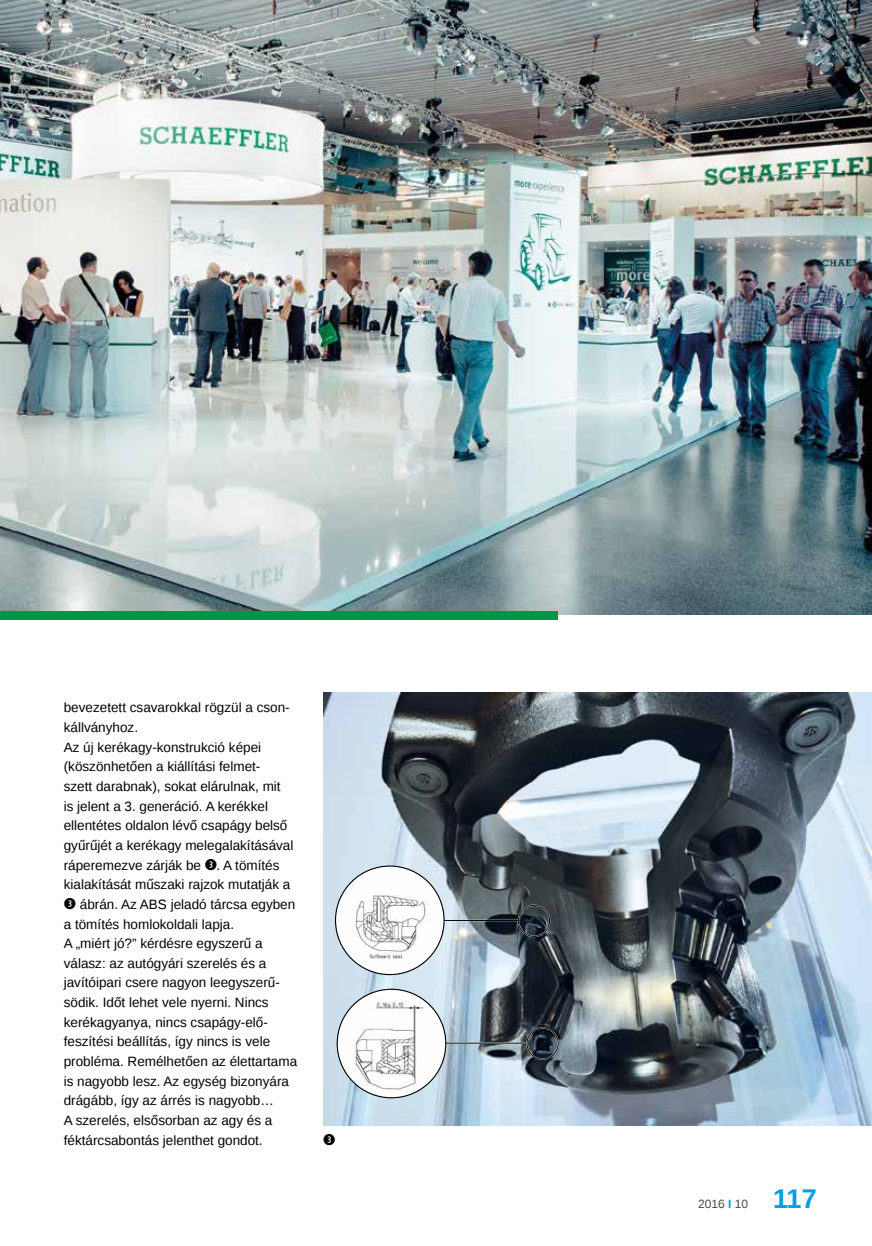
<style>
.page{position:relative;width:872px;height:1246px;background:#fff}
.page>*{position:absolute;margin:0;border:0;box-sizing:border-box;transform-origin:0 0}
.t1{font:700 27px "Liberation Sans";color:#009fe3}
.t2{font:15px "Combi Numerals Ltd";color:#000}
.t3{font:13.5px/19.6px "Liberation Sans";color:#000}
.t4{font:12px "Liberation Sans";color:#4a4a49}
.s1{font-family:"Combi Numerals Ltd";font-size:15px}
.s2{font-weight:700;color:#009fe3}
</style>
<div class="page">
<img style="left:0;top:0;width:872px;height:614px">
<div style="left:0;top:611px;width:557px;height:8px;background:#009645"></div>
<img style="left:323px;top:693px;width:549px;height:432px">
<div style="left:526px;top:1027px;width:33px;height:33px;border:2px solid #fff;border-radius:50%"></div>
<div style="left:526px;top:1027px;width:32px;height:32px;border:1px solid #000;border-radius:50%"></div>
<hr style="left:446px;top:1042px;width:80px;height:2px;background:#fff">
<hr style="left:446px;top:1043px;width:80px;height:1px;background:#000">
<div style="left:517px;top:904px;width:33px;height:33px;border:2px solid #fff;border-radius:50%"></div>
<div style="left:518px;top:905px;width:32px;height:32px;border:1px solid #000;border-radius:50%"></div>
<hr style="left:444px;top:920px;width:74px;height:1px;background:#000">
<img style="left:335px;top:866px;width:109px;height:108px;border-radius:54px">
<svg style="left:337px;top:989px;width:109px;height:109px"></svg>
<img style="left:342px;top:996px;width:100px;height:94px">
<p class="t3" style="left:64px;top:698px;width:235px">bevezetett csavarokkal rögzül a cson&shy;kállványhoz.<br>Az új kerékagy-konstrukció képei (köszönhetően a kiállítási felmet-<br>szett darabnak), sokat elárulnak, mit<br>is jelent a 3. generáció. A kerékkel ellentétes oldalon lévő csapágy belső gyűrűjét a kerékagy melegalakításával ráperemezve zárják be <span class="s1">➌</span>. A tömítés kialakítását műszaki rajzok mutatják a <span class="s1">➌</span> ábrán. Az ABS jeladó tárcsa egyben a tömítés homlokoldali lapja.<br>A „miért jó?” kérdésre egyszerű a válasz: az autógyári szerelés és a javítóipari csere nagyon leegyszerű&shy;södik. Időt lehet vele nyerni. Nincs kerékagyanya, nincs csapágy-elő&shy;feszítési beállítás, így nincs is vele probléma. Remélhetően az élettartama is nagyobb lesz. Az egység bizonyára drágább, így az árrés is nagyobb…<br>A szerelés, elsősorban az agy és a féktárcsabontás jelenthet gondot.</p>
<p class="t2" style="left:323px;top:1131px;width:14px">➌</p>
<p class="t4" style="left:698px;top:1197px;width:52px">2016 <span class="s2">I</span> 10</p>
<h1 class="t1" style="left:773px;top:1180px;width:45px">117</h1>
</div>
